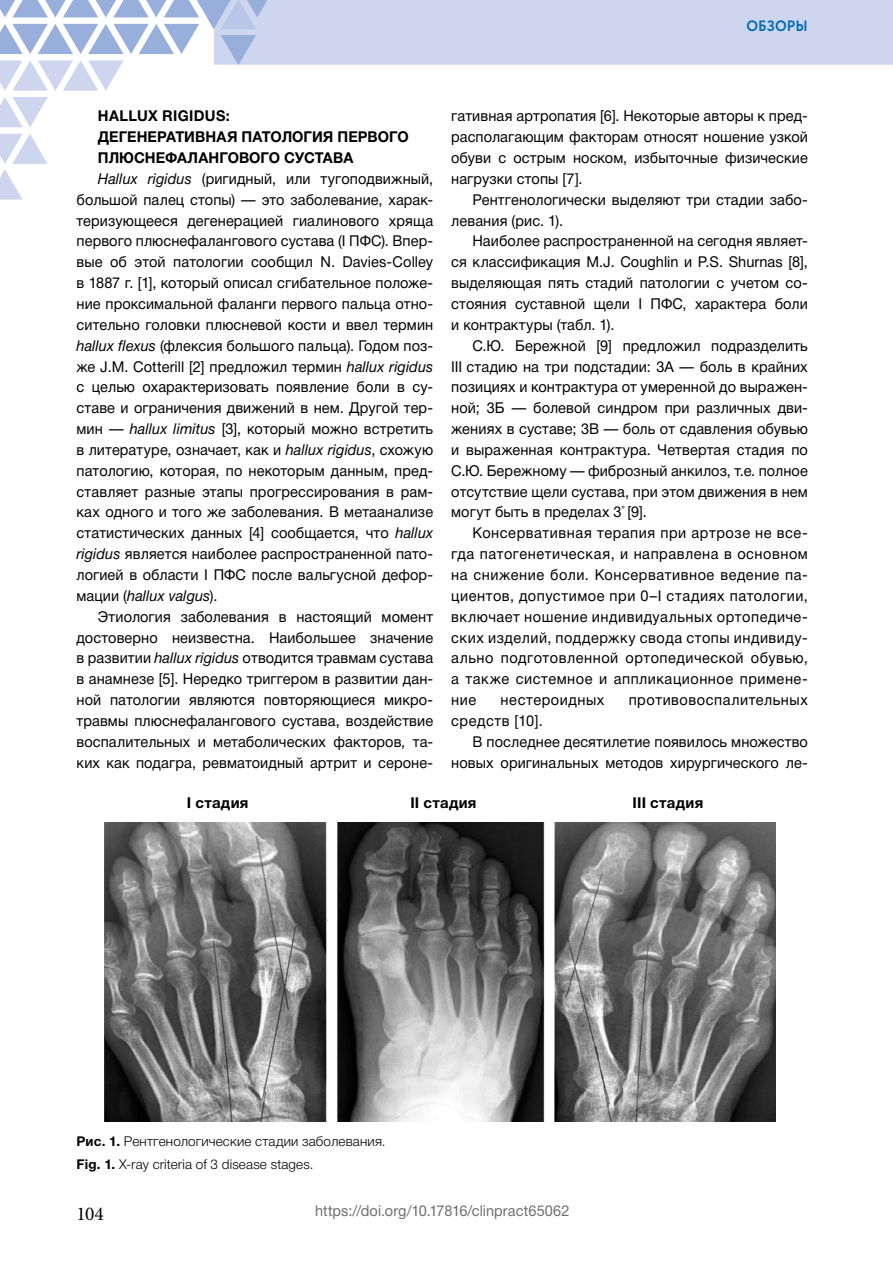
<style>
.page{position:relative;width:893px;height:1263px;background:#fff}
.page>*{position:absolute;margin:0;border:0;box-sizing:border-box;transform-origin:0 0}
.t1{font:19.5px "Minion Pro";color:#000}
.t2{font:15px/20.9px "Helvetica Neue Cyr";letter-spacing:.005em;color:#000;text-align:justify}
.t3{font:700 15px "Helvetica Neue Cyr";letter-spacing:.01em;color:#000}
.t4{font:15px "Helvetica Neue Cyr";letter-spacing:.005em;color:#706f6f}
.t5{font:15px "Helvetica Neue Cyr";letter-spacing:.04em;color:#000}
.t6{font:15px "Helvetica Neue Cyr";letter-spacing:.035em;color:#000}
.t7{font:italic 15px "Helvetica Neue Cyr";letter-spacing:.005em;color:#000}
.t8{font:700 15px "Circe";letter-spacing:-.005em;color:#016ab3;scale:.95 1}
.t9{font:300 13.5px/22.2px "Helvetica Neue Cyr";letter-spacing:.01em;color:#000}
.s1{font-style:italic}
.s2{font-style:normal}
.s3{font-weight:700}
</style>
<div class="page">
<svg style="left:0;top:97px;width:48px;height:30px"></svg>
<svg style="left:0;top:134px;width:48px;height:65px"></svg>
<svg style="left:0;top:0;width:893px;height:91px"></svg>
<img style="left:105px;top:823px;width:670px;height:298px">
<p class="t8" style="left:746px;top:16px;width:66px">ОБЗОРЫ</p>
<p class="t3" style="left:98px;top:108px;width:133px">HALLUX RIGI DUS:</p>
<p class="t3" style="left:98px;top:129px;width:312px">ДЕГЕНЕРАТИВНАЯ ПАТОЛОГИЯ ПЕРВОГО</p>
<p class="t3" style="left:98px;top:149px;width:228px">ПЛЮСНЕФАЛАНГОВОГО СУСТАВА</p>
<p class="t2" style="left:98px;top:168px;width:337px"><span class="s1">Hallux rigidus</span> (ригидный, или тугоподвижный,</p>
<p class="t2" style="left:77px;top:189px;width:358px">большой палец стопы) — это заболевание, харак-</p>
<p class="t2" style="left:77px;top:210px;width:358px">теризующееся дегенерацией гиалинового хряща</p>
<p class="t2" style="left:77px;top:231px;width:358px">первого плюснефалангового сустава (I ПФС). Впер-</p>
<p class="t2" style="left:77px;top:252px;width:358px">вые об этой патологии сообщил N. Davies-Colley</p>
<p class="t2" style="left:77px;top:272px;width:358px">в 1887 г. [1], который описал сгибательное положе-</p>
<p class="t2" style="left:77px;top:293px;width:358px">ние проксимальной фаланги первого пальца отно-</p>
<p class="t2" style="left:77px;top:314px;width:358px">сительно головки плюсневой кости и ввел термин</p>
<p class="t2" style="left:77px;top:335px;width:358px"><span class="s1">hallux flexus</span> (флексия большого пальца). Годом поз-</p>
<p class="t2" style="left:77px;top:356px;width:358px">же J.M. Cotterill [2] предложил термин <span class="s1">hallux rigidus</span></p>
<p class="t2" style="left:77px;top:377px;width:358px">с целью охарактеризовать появление боли в су-</p>
<p class="t2" style="left:77px;top:398px;width:358px">ставе и ограничения движений в нем. Другой тер-</p>
<p class="t2" style="left:77px;top:418px;width:358px">мин — <span class="s1">hallux limitus</span> [3], который можно встретить</p>
<p class="t2" style="left:77px;top:439px;width:358px">в литературе, означает, как и <span class="s1">hallux rigidus</span>, схожую</p>
<p class="t2" style="left:77px;top:460px;width:358px">патологию, которая, по некоторым данным, пред-</p>
<p class="t2" style="left:77px;top:481px;width:358px">ставляет разные этапы прогрессирования в рам-</p>
<p class="t2" style="left:77px;top:502px;width:358px">ках одного и того же заболевания. В метаанализе</p>
<p class="t2" style="left:77px;top:523px;width:358px">статистических данных [4] сообщается, что <span class="s1">hallux</span></p>
<p class="t2" style="left:77px;top:544px;width:358px"><span class="s1">rigidus</span> является наиболее распространенной пато-</p>
<p class="t2" style="left:77px;top:564px;width:358px">логией в области I ПФС после вальгусной дефор-</p>
<p class="t7" style="left:77px;top:587px;width:142px"><span class="s2">мации (</span>hallux valgus<span class="s2">).</span></p>
<p class="t2" style="left:98px;top:606px;width:337px">Этиология заболевания в настоящий момент</p>
<p class="t2" style="left:77px;top:627px;width:358px">достоверно неизвестна. Наибольшее значение</p>
<p class="t2" style="left:77px;top:648px;width:358px">в развитии <span class="s1">hallux rigidus</span> отводится травмам сустава</p>
<p class="t2" style="left:77px;top:669px;width:358px">в анамнезе [5]. Нередко триггером в развитии дан-</p>
<p class="t2" style="left:77px;top:689px;width:358px">ной патологии являются повторяющиеся микро-</p>
<p class="t2" style="left:77px;top:710px;width:358px">травмы плюснефалангового сустава, воздействие</p>
<p class="t2" style="left:77px;top:731px;width:358px">воспалительных и метаболических факторов, та-</p>
<p class="t2" style="left:77px;top:752px;width:358px">ких как подагра, ревматоидный артрит и сероне-</p>
<p class="t2" style="left:451px;top:106px;width:358px">гативная артропатия [6]. Некоторые авторы к пред&shy;располагающим факторам относят ношение узкой обуви с острым носком, избыточные физические нагрузки стопы [7].</p>
<p class="t2" style="left:451px;top:189px;width:358px;text-indent:21px">Рентгенологически выделяют три стадии забо&shy;левания (рис. 1).</p>
<p class="t2" style="left:451px;top:231px;width:358px;text-indent:21px">Наиболее распространенной на сегодня являет&shy;ся классификация M.J. Coughlin и P.S. Shurnas [8], выделяющая пять стадий патологии с учетом со&shy;стояния суставной щели I ПФС, характера боли и контрактуры (табл. 1).</p>
<p class="t2" style="left:451px;top:335px;width:358px;text-indent:21px">С.Ю. Бережной [9] предложил подразделить III стадию на три подстадии: 3А — боль в крайних позициях и контрактура от умеренной до выражен&shy;ной; 3Б — болевой синдром при различных дви&shy;жениях в суставе; 3В — боль от сдавления обувью и выраженная контрактура. Четвертая стадия по С.Ю. Бережному — фиброзный анкилоз, т.е. полное отсутствие щели сустава, при этом движения в нем могут быть в пределах 3<sup>°</sup> [9].</p>
<p class="t2" style="left:451px;top:523px;width:358px;text-indent:21px">Консервативная терапия при артрозе не все&shy;гда патогенетическая, и направлена в основном на снижение боли. Консервативное ведение па&shy;циентов, допустимое при 0–I стадиях патологии, включает ношение индивидуальных ортопедиче&shy;ских изделий, поддержку свода стопы индивиду&shy;ально подготовленной ортопедической обувью, а также системное и аппликационное примене&shy;ние</p>
<p class="t5" style="left:501px;top:692px;width:105px">нестероидных</p>
<p class="t6" style="left:629px;top:692px;width:181px">противовоспалительных</p>
<p class="t5" style="left:451px;top:712px;width:93px">средств [10].</p>
<p class="t2" style="left:472px;top:731px;width:337px">В последнее десятилетие появилось множество</p>
<p class="t2" style="left:451px;top:752px;width:358px">новых оригинальных методов хирургического ле-</p>
<p class="t3" style="left:187px;top:795px;width:63px">I СТАДИЯ</p>
<p class="t3" style="left:410px;top:795px;width:68px">II СТАДИЯ</p>
<p class="t3" style="left:632px;top:795px;width:72px">III СТАДИЯ</p>
<p class="t9" style="left:77px;top:1131px;width:310px"><span class="s3">РИС. 1.</span> Рентгенологические стадии заболевания.<br><span class="s3">FIG. 1.</span> X-ray criteria of 3 disease stages.</p>
<h1 class="t1" style="left:77px;top:1200px;width:29px">104</h1>
<p class="t4" style="left:315px;top:1203px;width:256px">https://doi.org/10.17816/clinpract65062</p>
</div>
